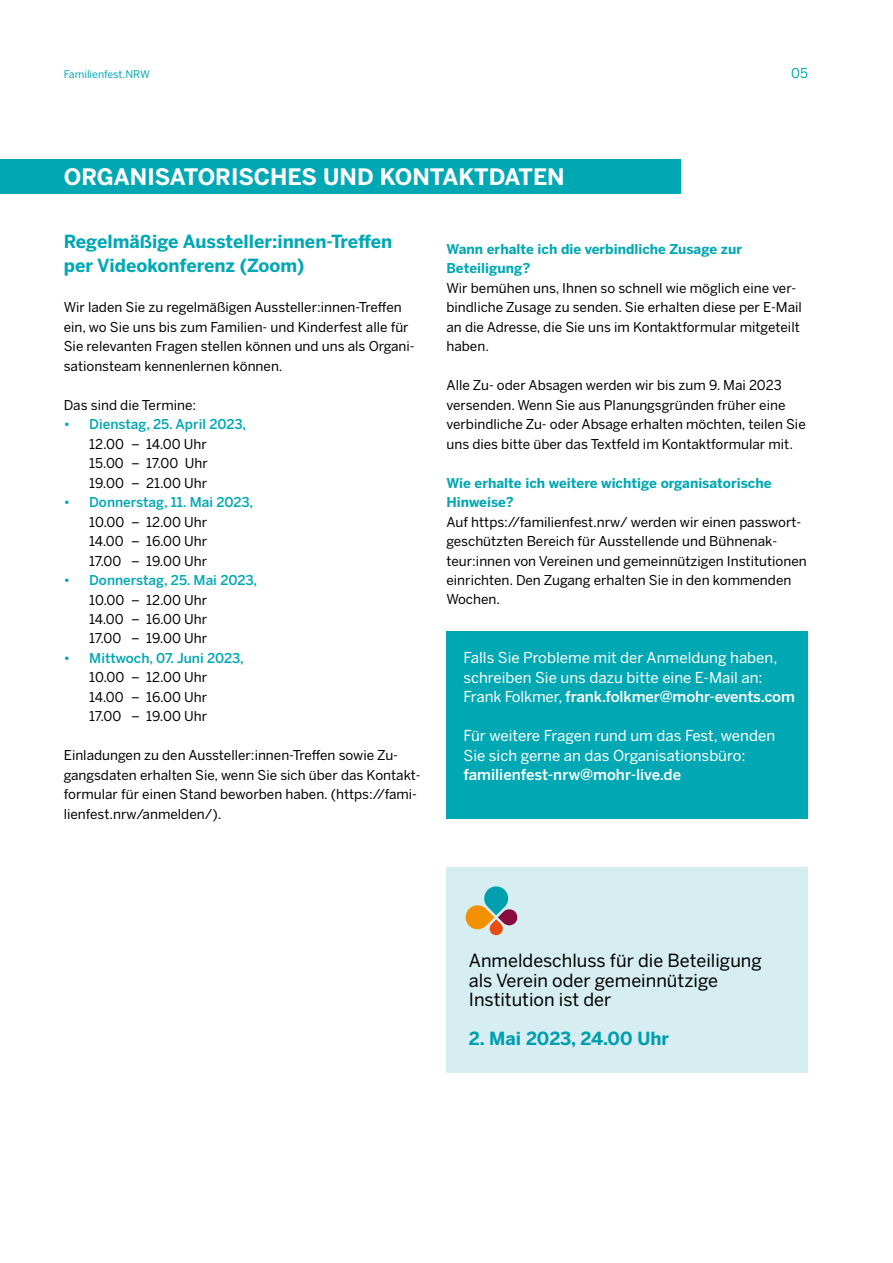
<style>
.page{position:relative;width:893px;height:1263px;background:#fff}
.page>*{position:absolute;margin:0;border:0;box-sizing:border-box;transform-origin:0 0}
.t1{font:700 22.5px "Benton Sans";color:#fff}
.t2{font:18px/19.5px "Benton Sans";color:#000}
.t3{font:700 18px/24px "Benton Sans";color:#00a8b4}
.t4{font:700 18px "Benton Sans";color:#009fad}
.t5{font:15px/19.5px "Benton Sans";color:#fff}
.t6{font:500 15px "Benton Sans";color:#fff}
.t7{font:13.5px/19.5px "Benton Sans";color:#000}
.t8{font:700 13.5px/19.5px "Benton Sans";color:#00a8b4}
.t9{font:500 13.5px "Benton Sans";color:#00a8b4}
.t10{font:13.5px "Benton Sans";color:#00a8b4}
.t11{font:10.5px "Benton Sans";color:#00a8b4}
.s1{font-weight:500}
</style>
<div class="page">
<div style="left:446px;top:631px;width:362px;height:188px;background:#00a8b4"></div>
<div style="left:0;top:160px;width:680px;height:34px;background:#00a8b4"></div>
<div style="left:446px;top:867px;width:362px;height:206px;background:#d6edf2"></div>
<svg style="left:465px;top:886px;width:53px;height:50px"></svg>
<p class="t11" style="left:64px;top:68px;width:88px">Familienfest.NRW</p>
<p class="t10" style="left:791px;top:65px;width:18px">05</p>
<h1 class="t1" style="left:64px;top:162px;width:502px">ORGANISATORISCHES UND KONTAKTDATEN</h1>
<h2 class="t3" style="left:64px;top:230px;width:330px">Regelmäßige Aussteller:innen-Treffen per Videokonferenz (Zoom)</h2>
<p class="t7" style="left:64px;top:297px;width:352px">Wir laden Sie zu regelmäßigen Aussteller:innen-Treffen ein, wo Sie uns bis zum Familien- und Kinderfest alle für Sie relevanten Fragen stellen können und uns als Organi&shy;sationsteam kennenlernen können.</p>
<p class="t7" style="left:64px;top:395px;width:134px">Das sind die Termine:</p>
<p class="t9" style="left:64px;top:416px;width:184px">• Dienstag, 25. April 2023,</p>
<p class="t7" style="left:89px;top:434px;width:120px;text-align:justify">12.00 – 14.00 Uhr 15.00 – 17.00 Uhr 19.00 – 21.00 Uhr</p>
<p class="t9" style="left:64px;top:494px;width:191px">• Donnerstag, 11. Mai 2023,</p>
<p class="t7" style="left:89px;top:512px;width:120px;text-align:justify">10.00 – 12.00 Uhr 14.00 – 16.00 Uhr 17.00 – 19.00 Uhr</p>
<p class="t9" style="left:64px;top:572px;width:195px">• Donnerstag, 25. Mai 2023,</p>
<p class="t7" style="left:89px;top:590px;width:120px;text-align:justify">10.00 – 12.00 Uhr 14.00 – 16.00 Uhr 17.00 – 19.00 Uhr</p>
<p class="t9" style="left:64px;top:650px;width:182px">• Mittwoch, 07. Juni 2023,</p>
<p class="t7" style="left:89px;top:668px;width:120px;text-align:justify">10.00 – 12.00 Uhr 14.00 – 16.00 Uhr 17.00 – 19.00 Uhr</p>
<p class="t7" style="left:64px;top:746px;width:358px">Einladungen zu den Aussteller:innen-Treffen sowie Zu&shy;gangsdaten erhalten Sie, wenn Sie sich über das Kontakt&shy;formular für einen Stand beworben haben. (https://fami&shy;lienfest.nrw/anmelden/).</p>
<p class="t8" style="left:446px;top:239px;width:297px">Wann erhalte ich die verbindliche Zusage zur<br>Beteiligung?</p>
<p class="t7" style="left:446px;top:278px;width:357px">Wir bemühen uns, Ihnen so schnell wie möglich eine ver&shy;bindliche Zusage zu senden. Sie erhalten diese per E-Mail an die Adresse, die Sie uns im Kontaktformular mitgeteilt haben.</p>
<p class="t7" style="left:446px;top:375px;width:361px">Alle Zu- oder Absagen werden wir bis zum 9. Mai 2023 versenden. Wenn Sie aus Planungsgründen früher eine verbindliche Zu- oder Absage erhalten möchten, teilen Sie uns dies bitte über das Textfeld im Kontaktformular mit.</p>
<p class="t8" style="left:446px;top:473px;width:327px">Wie erhalte ich weitere wichtige organisatorische<br>Hinweise?</p>
<p class="t7" style="left:446px;top:512px;width:362px">Auf https://familienfest.nrw/ werden wir einen passwort&shy;geschützten Bereich für Ausstellende und Bühnenak&shy;teur:innen von Vereinen und gemeinnützigen Institutionen einrichten. Den Zugang erhalten Sie in den kommenden Wochen.</p>
<p class="t5" style="left:463px;top:648px;width:333px">Falls Sie Probleme mit der Anmeldung haben, schreiben Sie uns dazu bitte eine E-Mail an:<br>Frank Folkmer, <span class="s1">frank.folkmer@mohr-events.com</span></p>
<p class="t5" style="left:463px;top:726px;width:313px">Für weitere Fragen rund um das Fest, wenden<br>Sie sich gerne an das Organisationsbüro:</p>
<p class="t6" style="left:463px;top:765px;width:219px">familienfest-nrw@mohr-live.de</p>
<h2 class="t2" style="left:469px;top:951px;width:295px">Anmeldeschluss für die Beteiligung als Verein oder gemeinnützige<br>Institution ist der</h2>
<h2 class="t4" style="left:469px;top:1027px;width:202px">2. Mai 2023, 24.00 Uhr</h2>
</div>
